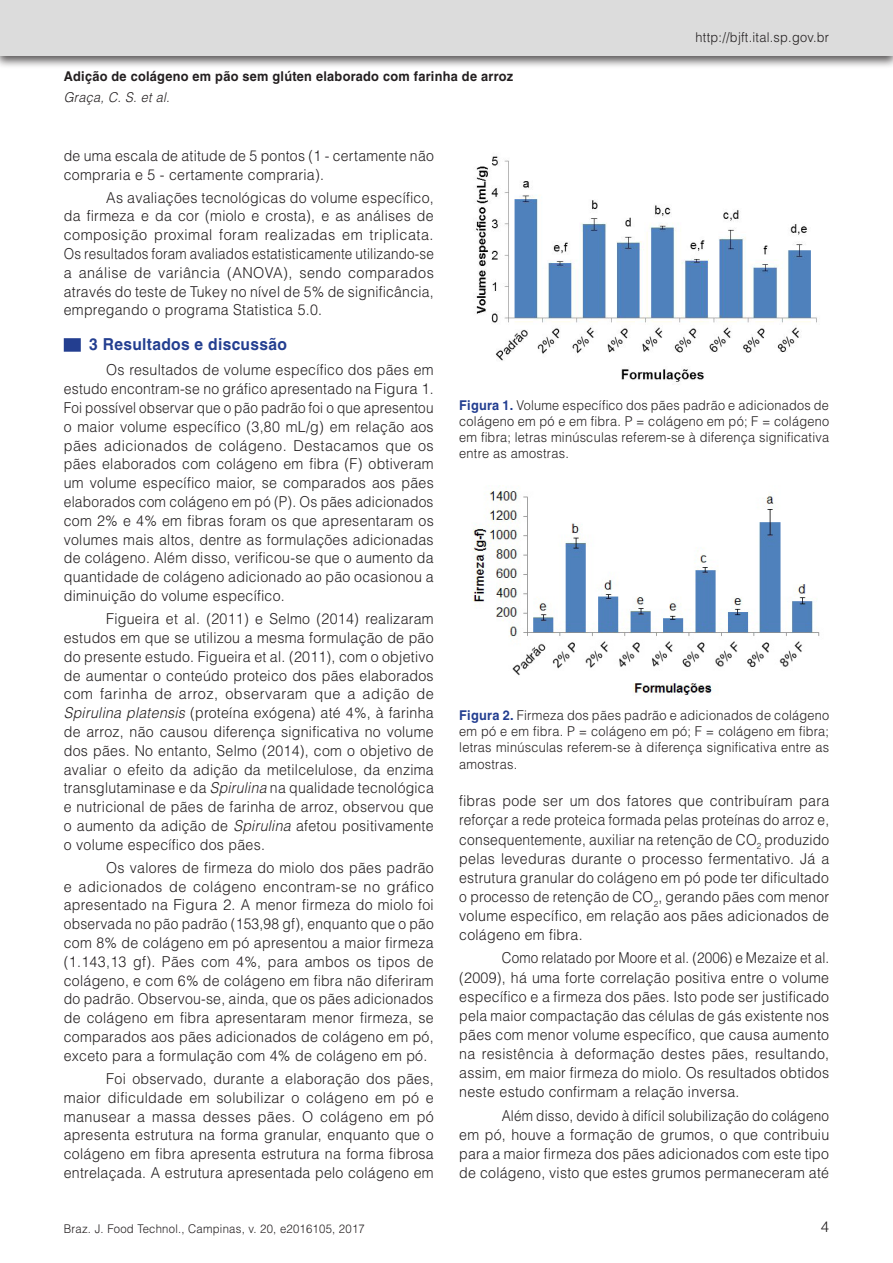
<style>
.page{position:relative;width:893px;height:1263px;background:#fff}
.page>*{position:absolute;margin:0;border:0;box-sizing:border-box;transform-origin:0 0}
.Heading1{font:700 16.5px "Helvetica";letter-spacing:.02em;color:#233e90;scale:.94 1}
.Paragraph{font:300 15px/18.8px "Helvetica";letter-spacing:.02em;color:#231f20;text-align:justify;scale:.94 1}
.Paragraph-2{font:300 15px/19px "Helvetica";letter-spacing:.02em;color:#231f20;text-align:justify;scale:.95 1}
.Paragraph-3{font:300 15px/19px "Helvetica";letter-spacing:.02em;color:#231f20;text-align:justify;scale:.9 1}
.Paragraph-4{font:300 15px "Helvetica";letter-spacing:.02em;color:#231f20}
.FigureCaption{font:300 13.5px/16.2px "Helvetica";letter-spacing:.02em;color:#231f20;text-align:justify;scale:.94 1}
.t1{font:700 13.5px "Helvetica";letter-spacing:.02em;color:#231f20;scale:.94 1}
.t2{font:italic 300 13.5px "Helvetica";letter-spacing:.02em;color:#231f20;scale:.94 1}
.t3{font:300 12px "Helvetica";letter-spacing:.02em;color:#231f20;scale:.94 1}
.s1{font-style:italic}
.s2{font-weight:700;color:#233e90}
</style>
<div class="page">
<div style="left:0;top:0;width:893px;height:69px;background:#231f20;opacity:.75"></div>
<div style="left:0;top:0;width:893px;height:56px;background:#dcdcdc"></div>
<div style="left:64px;top:338px;width:17px;height:14px;background:#233e90"></div>
<img style="left:472px;top:487px;width:348px;height:209px">
<img style="left:476px;top:156px;width:341px;height:226px">
<p class="t1" style="left:64px;top:68px;width:479px">Adição de colágeno em pão sem glúten elaborado com farinha de arroz</p>
<p class="t2" style="left:64px;top:89px;width:114px">Graça, C. S. et al.</p>
<p class="FigureCaption" style="left:696px;top:29px;width:144px">http://bjft.ital.sp.gov.br</p>
<p class="Paragraph" style="left:64px;top:146px;width:395px">de uma escala de atitude de 5 pontos (1 - certamente não compraria e 5 - certamente compraria).</p>
<p class="Paragraph" style="left:64px;top:188px;width:395px;text-indent:43px">As avaliações tecnológicas do volume específico, da firmeza e da cor (miolo e crosta), e as análises de composição proximal foram realizadas em triplicata.<br>Os resultados foram avaliados estatisticamente utilizando-se a análise de variância (ANOVA), sendo comparados através do teste de Tukey no nível de 5% de significância, empregando o programa Statistica 5.0.</p>
<p class="Heading1" style="left:89px;top:334px;width:212px">3 Resultados e discussão</p>
<p class="Paragraph" style="left:64px;top:361px;width:395px;text-indent:43px">Os resultados de volume específico dos pães em estudo encontram-se no gráfico apresentado na Figura 1.<br>Foi possível observar que o pão padrão foi o que apresentou o maior volume específico (3,80 mL/g) em relação aos pães adicionados de colágeno. Destacamos que os pães elaborados com colágeno em fibra (F) obtiveram um volume específico maior, se comparados aos pães elaborados com colágeno em pó (P). Os pães adicionados com 2% e 4% em fibras foram os que apresentaram os volumes mais altos, dentre as formulações adicionadas de colágeno. Além disso, verificou-se que o aumento da quantidade de colágeno adicionado ao pão ocasionou a diminuição do volume específico.</p>
<p class="Paragraph" style="left:64px;top:609px;width:395px;text-indent:43px">Figueira et al. (2011) e Selmo (2014) realizaram estudos em que se utilizou a mesma formulação de pão do presente estudo. Figueira et al. (2011), com o objetivo de aumentar o conteúdo proteico dos pães elaborados com farinha de arroz, observaram que a adição de <span class="s1">Spirulina platensis</span> (proteína exógena) até 4%, à farinha de arroz, não causou diferença significativa no volume dos pães. No entanto, Selmo (2014), com o objetivo de avaliar o efeito da adição da metilcelulose, da enzima transglutaminase e da <span class="s1">Spirulina</span> na qualidade tecnológica e nutricional de pães de farinha de arroz, observou que o aumento da adição de <span class="s1">Spirulina</span> afetou positivamente o volume específico dos pães.</p>
<p class="Paragraph" style="left:64px;top:858px;width:395px;text-indent:43px">Os valores de firmeza do miolo dos pães padrão e adicionados de colágeno encontram-se no gráfico apresentado na Figura 2. A menor firmeza do miolo foi observada no pão padrão (153,98 gf), enquanto que o pão com 8% de colágeno em pó apresentou a maior firmeza (1.143,13 gf). Pães com 4%, para ambos os tipos de colágeno, e com 6% de colágeno em fibra não diferiram do padrão. Observou-se, ainda, que os pães adicionados de colágeno em fibra apresentaram menor firmeza, se comparados aos pães adicionados de colágeno em pó, exceto para a formulação com 4% de colágeno em pó.</p>
<p class="Paragraph-2" style="left:64px;top:1069px;width:391px;text-indent:43px">Foi observado, durante a elaboração dos pães, maior dificuldade em solubilizar o colágeno em pó e manusear a massa desses pães. O colágeno em pó apresenta estrutura na forma granular, enquanto que o colágeno em fibra apresenta estrutura na forma fibrosa entrelaçada. A estrutura apresentada pelo colágeno em</p>
<p class="FigureCaption" style="left:459px;top:397px;width:395px"><span class="s2">Figura 1.</span> Volume específico dos pães padrão e adicionados de colágeno em pó e em fibra. P = colágeno em pó; F = colágeno em fibra; letras minúsculas referem-se à diferença significativa entre as amostras.</p>
<p class="FigureCaption" style="left:459px;top:707px;width:395px"><span class="s2">Figura 2.</span> Firmeza dos pães padrão e adicionados de colágeno em pó e em fibra. P = colágeno em pó; F = colágeno em fibra; letras minúsculas referem-se à diferença significativa entre as amostras.</p>
<p class="Paragraph-2" style="left:459px;top:791px;width:391px">fibras pode ser um dos fatores que contribuíram para reforçar a rede proteica formada pelas proteínas do arroz e, consequentemente, auxiliar na retenção de CO<sub>2</sub> produzido pelas leveduras durante o processo fermentativo. Já a estrutura granular do colágeno em pó pode ter dificultado o processo de retenção de CO<sub>2</sub>, gerando pães com menor volume específico, em relação aos pães adicionados de colágeno em fibra.</p>
<p class="Paragraph-3" style="left:459px;top:948px;width:413px;text-indent:43px">Como relatado por Moore et al. (2006) e Mezaize et al. (2009), há uma forte correlação positiva entre o volume específico e a firmeza dos pães. Isto pode ser justificado pela maior compactação das células de gás existente nos pães com menor volume específico, que causa aumento na resistência à deformação destes pães, resultando, assim, em maior firmeza do miolo. Os resultados obtidos neste estudo confirmam a relação inversa.</p>
<p class="Paragraph-3" style="left:459px;top:1105px;width:413px;text-indent:43px">Além disso, devido à difícil solubilização do colágeno em pó, houve a formação de grumos, o que contribuiu para a maior firmeza dos pães adicionados com este tipo de colágeno, visto que estes grumos permaneceram até</p>
<p class="t3" style="left:64px;top:1221px;width:322px">Braz. J. Food Technol., Campinas, v. 20, e2016105, 2017</p>
<p class="Paragraph-4" style="left:821px;top:1217px;width:10px">4</p>
</div>
